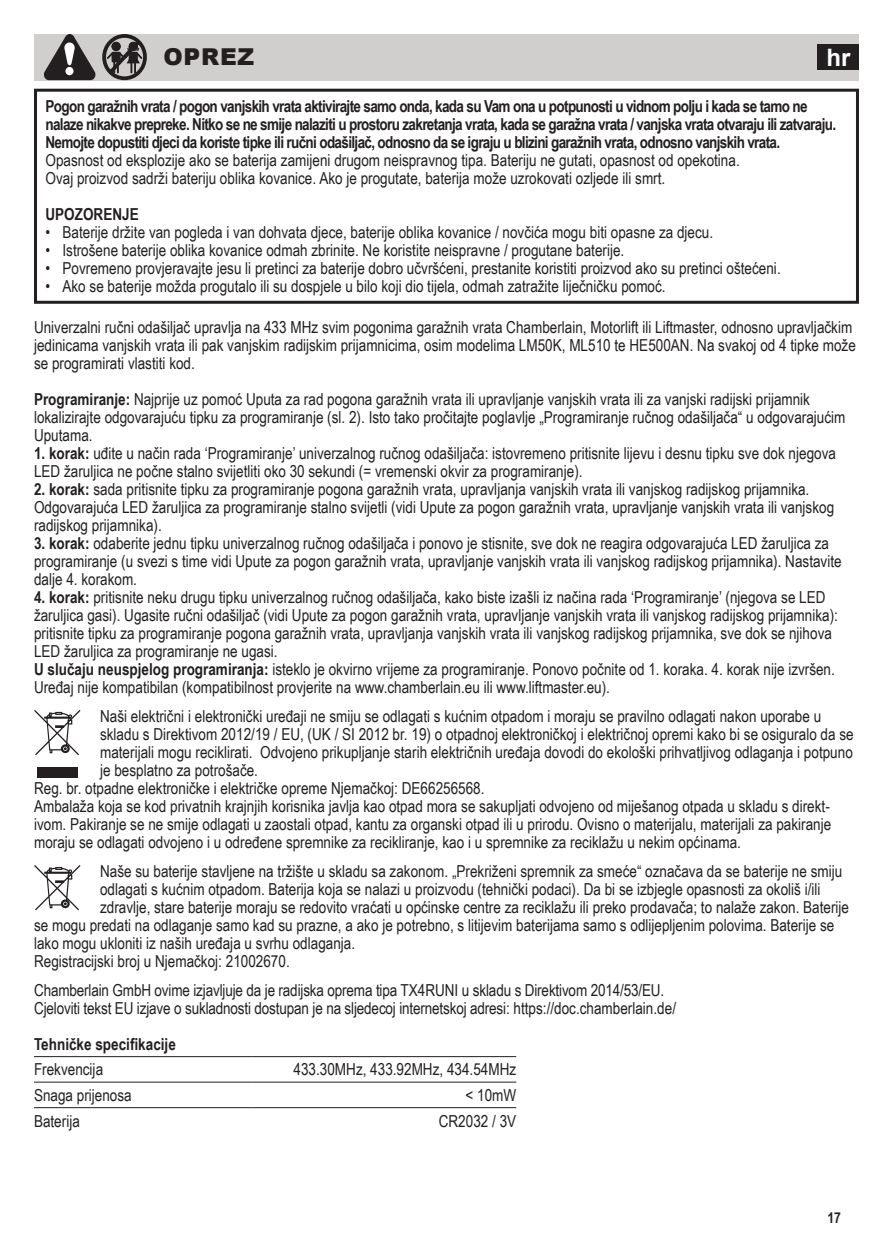
<style>
.page{position:relative;width:893px;height:1259px;background:#fff}
.page>*{position:absolute;margin:0;border:0;box-sizing:border-box;transform-origin:0 0}
.t1{font:700 24px "Arial";color:#fff}
.t2{font:900 23.4px "Arial";letter-spacing:.035em;color:#231f20}
.Absatzformat_1{font:16.5px/18px "Arial Narrow";color:#231f20}
.Absatzformat_1-2{font:700 16.5px/18px "Arial Narrow";letter-spacing:-.04em;color:#231f20}
.Absatzformat_1-3{font:700 16.5px "Arial Narrow";color:#231f20}
.t3{font:700 15px "Arial Narrow";color:#231f20}
.s1{font-weight:700}
</style>
<div class="page">
<hr style="left:34px;top:1056px;width:218px;height:1px;background:#231f20">
<hr style="left:252px;top:1056px;width:264px;height:1px;background:#231f20">
<hr style="left:34px;top:1081px;width:218px;height:1px;background:#231f20">
<hr style="left:252px;top:1081px;width:264px;height:1px;background:#231f20">
<hr style="left:34px;top:1107px;width:218px;height:1px;background:#231f20">
<hr style="left:252px;top:1107px;width:264px;height:1px;background:#231f20">
<svg style="left:34px;top:710px;width:46px;height:45px"></svg>
<div style="left:37px;top:768px;width:40px;height:10px;background:#231f20"></div>
<svg style="left:34px;top:865px;width:46px;height:45px"></svg>
<div style="left:34px;top:34px;width:825px;height:46px;background:#d1cfcd"></div>
<div style="left:818px;top:44px;width:41px;height:26px;background:#231f20"></div>
<svg style="left:42px;top:34px;width:107px;height:47px"></svg>
<div style="left:34px;top:89px;width:825px;height:215px;border:3px solid #231f20"></div>
<p class="t2" style="left:163px;top:40px;width:93px">OPREZ</p>
<p class="t1" style="left:826px;top:40px;width:26px">hr</p>
<p class="Absatzformat_1-2" style="left:46px;top:97px;width:792px">Pogon garažnih vrata / pogon vanjskih vrata aktivirajte samo onda, kada su Vam ona u potpunosti u vidnom polju i kada se tamo ne nalaze nikakve prepreke. Nitko se ne smije nalaziti u prostoru zakretanja vrata, kada se garažna vrata / vanjska vrata otvaraju ili zatvaraju.<br>Nemojte dopustiti djeci da koriste tipke ili ručni odašiljač, odnosno da se igraju u blizini garažnih vrata, odnosno vanjskih vrata.</p>
<p class="Absatzformat_1" style="left:46px;top:151px;width:696px">Opasnost od eksplozije ako se baterija zamijeni drugom neispravnog tipa. Bateriju ne gutati, opasnost od opekotina.</p>
<p class="Absatzformat_1" style="left:46px;top:169px;width:621px">Ovaj proizvod sadrži bateriju oblika kovanice. Ako je progutate, baterija može uzrokovati ozljede ili smrt.</p>
<p class="Absatzformat_1-3" style="left:46px;top:202px;width:95px">UPOZORENJE</p>
<p class="Absatzformat_1" style="left:46px;top:223px;width:669px">• Baterije držite van pogleda i van dohvata djece, baterije oblika kovanice / novčića mogu biti opasne za djecu.</p>
<p class="Absatzformat_1" style="left:46px;top:241px;width:580px">• Istrošene baterije oblika kovanice odmah zbrinite. Ne koristite neispravne / progutane baterije.</p>
<p class="Absatzformat_1" style="left:46px;top:259px;width:737px">• Povremeno provjeravajte jesu li pretinci za baterije dobro učvršćeni, prestanite koristiti proizvod ako su pretinci oštećeni.</p>
<p class="Absatzformat_1" style="left:46px;top:277px;width:622px">• Ako se baterije možda progutalo ili su dospjele u bilo koji dio tijela, odmah zatražite liječničku pomoć.</p>
<p class="Absatzformat_1" style="left:34px;top:317px;width:823px">Univerzalni ručni odašiljač upravlja na 433 MHz svim pogonima garažnih vrata Chamberlain, Motorlift ili Liftmaster, odnosno upravljačkim jedinicama vanjskih vrata ili pak vanjskim radijskim prijamnicima, osim modelima LM50K, ML510 te HE500AN. Na svakoj od 4 tipke može se programirati vlastiti kod.</p>
<p class="Absatzformat_1" style="left:34px;top:389px;width:813px"><span class="s1">Programiranje:</span> Najprije uz pomoć Uputa za rad pogona garažnih vrata ili upravljanje vanjskih vrata ili za vanjski radijski prijamnik lokalizirajte odgovarajuću tipku za programiranje (sl. 2). Isto tako pročitajte poglavlje „Programiranje ručnog odašiljača“ u odgovarajućim<br>Uputama.</p>
<p class="Absatzformat_1" style="left:34px;top:443px;width:803px"><span class="s1">1. korak:</span> uđite u način rada ‘Programiranje’ univerzalnog ručnog odašiljača: istovremeno pritisnite lijevu i desnu tipku sve dok njegova<br>LED žaruljica ne počne stalno svijetliti oko 30 sekundi (= vremenski okvir za programiranje).</p>
<p class="Absatzformat_1" style="left:34px;top:479px;width:802px"><span class="s1">2. korak:</span> sada pritisnite tipku za programiranje pogona garažnih vrata, upravljanja vanjskih vrata ili vanjskog radijskog prijamnika.<br>Odgovarajuća LED žaruljica za programiranje stalno svijetli (vidi Upute za pogon garažnih vrata, upravljanje vanjskih vrata ili vanjskog radijskog prijamnika).</p>
<p class="Absatzformat_1" style="left:34px;top:533px;width:809px"><span class="s1">3. korak:</span> odaberite jednu tipku univerzalnog ručnog odašiljača i ponovo je stisnite, sve dok ne reagira odgovarajuća LED žaruljica za programiranje (u svezi s time vidi Upute za pogon garažnih vrata, upravljanje vanjskih vrata ili vanjskog radijskog prijamnika). Nastavite dalje 4. korakom.</p>
<p class="Absatzformat_1" style="left:34px;top:587px;width:805px"><span class="s1">4. korak:</span> pritisnite neku drugu tipku univerzalnog ručnog odašiljača, kako biste izašli iz načina rada ‘Programiranje’ (njegova se LED žaruljica gasi). Ugasite ručni odašiljač (vidi Upute za pogon garažnih vrata, upravljanje vanjskih vrata ili vanjskog radijskog prijamnika): pritisnite tipku za programiranje pogona garažnih vrata, upravljanja vanjskih vrata ili vanjskog radijskog prijamnika, sve dok se njihova LED žaruljica za programiranje ne ugasi.</p>
<p class="Absatzformat_1" style="left:34px;top:659px;width:802px"><span class="s1">U slučaju neuspjelog programiranja:</span> isteklo je okvirno vrijeme za programiranje. Ponovo počnite od 1. koraka. 4. korak nije izvršen.<br>Uređaj nije kompatibilan (kompatibilnost provjerite na www.chamberlain.eu ili www.liftmaster.eu).</p>
<p class="Absatzformat_1" style="left:100px;top:706px;width:755px">Naši električni i elektronički uređaji ne smiju se odlagati s kućnim otpadom i moraju se pravilno odlagati nakon uporabe u skladu s Direktivom 2012/19 / EU, (UK / SI 2012 br. 19) o otpadnoj elektroničkoj i električnoj opremi kako bi se osiguralo da se materijali mogu reciklirati. Odvojeno prikupljanje starih električnih uređaja dovodi do ekološki prihvatljivog odlaganja i potpuno je besplatno za potrošače.</p>
<p class="Absatzformat_1" style="left:34px;top:778px;width:452px">Reg. br. otpadne elektroničke i električke opreme Njemačkoj: DE66256568.</p>
<p class="Absatzformat_1" style="left:34px;top:796px;width:799px;text-align:justify">Ambalaža koja se kod privatnih krajnjih korisnika javlja kao otpad mora se sakupljati odvojeno od miješanog otpada u skladu s direkt&shy;ivom. Pakiranje se ne smije odlagati u zaostali otpad, kantu za organski otpad ili u prirodu. Ovisno o materijalu, materijali za pakiranje moraju se odlagati odvojeno i u određene spremnike za recikliranje, kao i u spremnike za reciklažu u nekim općinama.</p>
<p class="Absatzformat_1" style="left:100px;top:861px;width:744px">Naše su baterije stavljene na tržište u skladu sa zakonom. „Prekriženi spremnik za smeće“ označava da se baterije ne smiju</p>
<p class="Absatzformat_1" style="left:100px;top:879px;width:722px">odlagati s kućnim otpadom. Baterija koja se nalazi u proizvodu (tehnički podaci). Da bi se izbjegle opasnosti za okoliš i/ili</p>
<p class="Absatzformat_1" style="left:100px;top:897px;width:751px">zdravlje, stare baterije moraju se redovito vraćati u općinske centre za reciklažu ili preko prodavača; to nalaže zakon. Baterije</p>
<p class="Absatzformat_1" style="left:34px;top:915px;width:802px">se mogu predati na odlaganje samo kad su prazne, a ako je potrebno, s litijevim baterijama samo s odlijepljenim polovima. Baterije se</p>
<p class="Absatzformat_1" style="left:34px;top:933px;width:323px">lako mogu ukloniti iz naših uređaja u svrhu odlaganja.</p>
<p class="Absatzformat_1" style="left:34px;top:951px;width:257px">Registracijski broj u Njemačkoj: 21002670.</p>
<p class="Absatzformat_1" style="left:34px;top:980px;width:632px">Chamberlain GmbH ovime izjavljuje da je radijska oprema tipa TX4RUNI u skladu s Direktivom 2014/53/EU.</p>
<p class="Absatzformat_1" style="left:34px;top:998px;width:643px">Cjeloviti tekst EU izjave o sukladnosti dostupan je na sljedecoj internetskoj adresi: https://doc.chamberlain.de/</p>
<p class="Absatzformat_1-3" style="left:34px;top:1031px;width:143px">Tehničke specifikacije</p>
<p class="Absatzformat_1" style="left:34px;top:1060px;width:71px">Frekvencija</p>
<p class="Absatzformat_1" style="left:294px;top:1060px;width:224px">433.30MHz, 433.92MHz, 434.54MHz</p>
<p class="Absatzformat_1" style="left:34px;top:1085px;width:99px">Snaga prijenosa</p>
<p class="Absatzformat_1" style="left:465px;top:1085px;width:52px">&lt; 10mW</p>
<p class="Absatzformat_1" style="left:34px;top:1111px;width:47px">Baterija</p>
<p class="Absatzformat_1" style="left:439px;top:1111px;width:79px">CR2032 / 3V</p>
<p class="t3" style="left:827px;top:1206px;width:15px">17</p>
</div>
